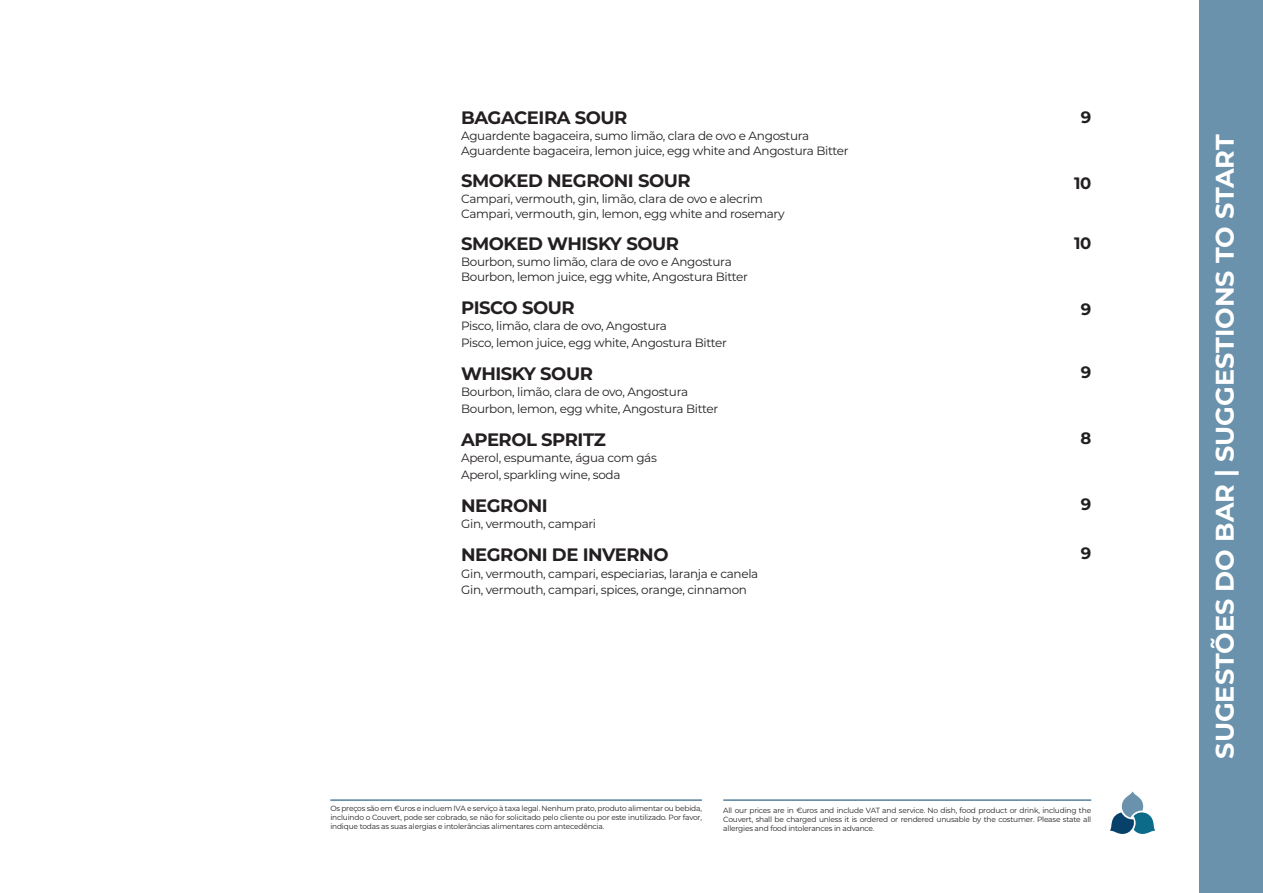
<style>
.page{position:relative;width:1263px;height:893px;background:#fff}
.page>*{position:absolute;margin:0;border:0;box-sizing:border-box;transform-origin:0 0}
.t1{font:700 25.5px "Montserrat";color:#fff}
.t2{font:700 18px "Montserrat";letter-spacing:-.025em;color:#231f20}
.t3{font:700 16.5px "Montserrat";color:#231f20}
.t4{font:12px/16.5px "Montserrat";letter-spacing:-.025em;color:#231f20}
.t5{font:7.5px/9px "Montserrat";letter-spacing:-.025em;color:#231f20;text-align:justify}
</style>
<div class="page">
<div style="left:1199px;top:0;width:64px;height:893px;background:#6a92ac"></div>
<hr style="left:330px;top:800px;width:372px;height:1px;background:#004069">
<hr style="left:723px;top:800px;width:368px;height:1px;background:#004069">
<svg style="left:1110px;top:791px;width:45px;height:43px"></svg>
<h2 class="t2" style="left:461px;top:105px;width:168px">BAGACEIRA SOUR</h2>
<p class="t4" style="left:461px;top:127px;width:389px;line-height:15.8px">Aguardente bagaceira, sumo limão, clara de ovo e Angostura<br>Aguardente bagaceira, lemon juice, egg white and Angostura Bitter</p>
<h2 class="t2" style="left:461px;top:168px;width:231px">SMOKED NEGRONI SOUR</h2>
<p class="t4" style="left:461px;top:190px;width:325px;line-height:15.8px">Campari, vermouth, gin, limão, clara de ovo e alecrim<br>Campari, vermouth, gin, lemon, egg white and rosemary</p>
<h2 class="t2" style="left:461px;top:231px;width:219px">SMOKED WHISKY SOUR</h2>
<p class="t4" style="left:461px;top:253px;width:288px;line-height:15.8px">Bourbon, sumo limão, clara de ovo e Angostura<br>Bourbon, lemon juice, egg white, Angostura Bitter</p>
<h2 class="t2" style="left:461px;top:294px;width:115px">PISCO SOUR</h2>
<p class="t4" style="left:461px;top:317px;width:267px">Pisco, limão, clara de ovo, Angostura<br>Pisco, lemon juice, egg white, Angostura Bitter</p>
<h2 class="t2" style="left:461px;top:360px;width:133px">WHISKY SOUR</h2>
<p class="t4" style="left:461px;top:383px;width:259px">Bourbon, limão, clara de ovo, Angostura<br>Bourbon, lemon, egg white, Angostura Bitter</p>
<h2 class="t2" style="left:461px;top:426px;width:146px">APEROL SPRITZ</h2>
<p class="t4" style="left:461px;top:449px;width:197px">Aperol, espumante, água com gás<br>Aperol, sparkling wine, soda</p>
<h2 class="t2" style="left:461px;top:492px;width:88px">NEGRONI</h2>
<p class="t4" style="left:461px;top:515px;width:137px">Gin, vermouth, campari</p>
<h2 class="t2" style="left:461px;top:542px;width:209px">NEGRONI DE INVERNO</h2>
<p class="t4" style="left:461px;top:565px;width:299px">Gin, vermouth, campari, especiarias, laranja e canela<br>Gin, vermouth, campari, spices, orange, cinnamon</p>
<h3 class="t3" style="left:1081px;top:105px;width:12px">9</h3>
<h3 class="t3" style="left:1074px;top:171px;width:19px">10</h3>
<h3 class="t3" style="left:1074px;top:231px;width:19px">10</h3>
<h3 class="t3" style="left:1081px;top:297px;width:12px">9</h3>
<h3 class="t3" style="left:1081px;top:360px;width:12px">9</h3>
<h3 class="t3" style="left:1080px;top:426px;width:12px">8</h3>
<h3 class="t3" style="left:1081px;top:492px;width:12px">9</h3>
<h3 class="t3" style="left:1081px;top:542px;width:12px">9</h3>
<p class="t5" style="left:330px;top:804px;width:373px">Os preços são em €uros e incluem IVA e serviço à taxa legal. Nenhum prato, produto alimentar ou bebida, incluindo o Couvert, pode ser cobrado, se não for solicitado pelo cliente ou por este inutilizado. Por favor, indique todas as suas alergias e intolerâncias alimentares com antecedência.</p>
<p class="t5" style="left:723px;top:805px;width:369px">All our prices are in €uros and include VAT and service. No dish, food product or drink, including the Couvert, shall be charged unless it is ordered or rendered unusable by the costumer. Please state all allergies and food intolerances in advance.</p>
<h1 class="t1" style="left:1206px;top:759px;width:626px;rotate:-90deg">SUGESTÕES DO BAR | SUGGESTIONS TO START</h1>
</div>
